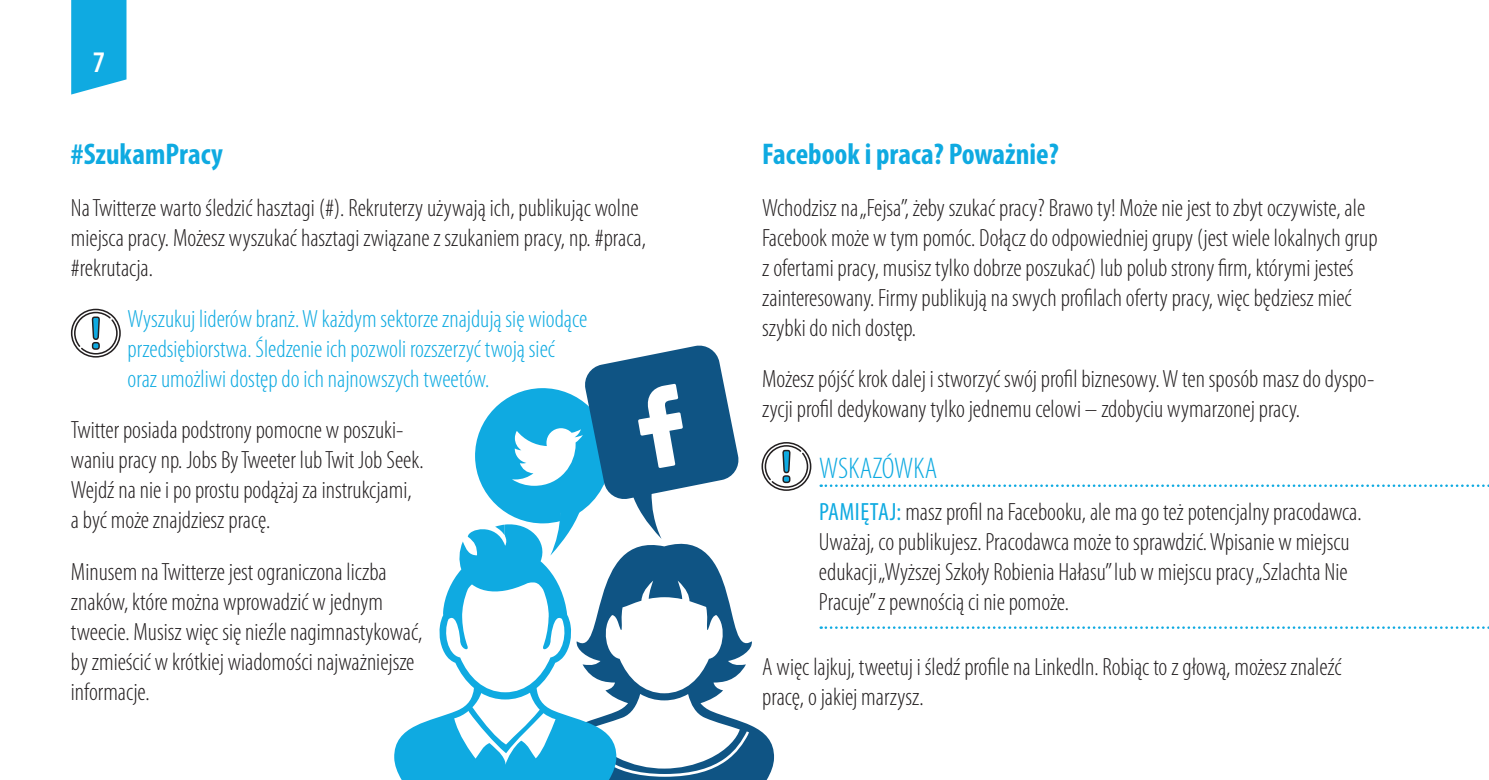
<style>
.page{position:relative;width:1489px;height:780px;background:#fff}
.page>*{position:absolute;margin:0;border:0;box-sizing:border-box;transform-origin:0 0}
.t1{font:700 condensed 30px "Myriad Pro";color:#0faae1}
.t2{font:300 condensed 30px "Myriad Pro";color:#0faae1}
.t3{font:600 condensed 30px "Myriad Pro";color:#fff}
.t4{font:300 condensed 25px/30px "Myriad Pro";color:#231f20}
.t5{font:300 condensed 25px/30px "Myriad Pro";color:#0faae1}
.s1{font-weight:400;color:#0faae1}
</style>
<div class="page">
<svg style="left:71px;top:0;width:55px;height:94px;background:#21b0e3"></svg>
<svg style="left:71px;top:309px;width:50px;height:49px"></svg>
<svg style="left:761px;top:442px;width:50px;height:49px"></svg>
<svg style="left:820px;top:484px;width:669px;height:3px"></svg>
<svg style="left:820px;top:626px;width:669px;height:3px"></svg>
<svg style="left:617px;top:555px;width:157px;height:225px"></svg>
<svg style="left:394px;top:531px;width:223px;height:249px"></svg>
<svg style="left:474px;top:345px;width:265px;height:210px"></svg>
<p class="t3" style="left:93px;top:45px;width:14px">7</p>
<p class="t1" style="left:71px;top:136px;width:153px">#SzukamPracy</p>
<p class="t4" style="left:71px;top:193px;width:576px">Na Twitterze warto śledzić hasztagi (#). Rekruterzy używają ich, publikując wolne miejsca pracy. Możesz wyszukać hasztagi związane z szukaniem pracy, np. #praca, #rekrutacja.</p>
<p class="t5" style="left:128px;top:304px;width:461px">Wyszukuj liderów branż. W każdym sektorze znajdują się wiodące przedsiębiorstwa. Śledzenie ich pozwoli rozszerzyć twoją sieć oraz umożliwi dostęp do ich najnowszych tweetów.</p>
<p class="t4" style="left:71px;top:415px;width:354px">Twitter posiada podstrony pomocne w poszuki&shy;waniu pracy np. Jobs By Tweeter lub Twit Job Seek.<br>Wejdź na nie i po prostu podążaj za instrukcjami, a być może znajdziesz pracę.</p>
<p class="t4" style="left:71px;top:557px;width:353px">Minusem na Twitterze jest ograniczona liczba znaków, które można wprowadzić w jednym tweecie. Musisz więc się nieźle nagimnastykować, by zmieścić w krótkiej wiadomości najważniejsze informacje.</p>
<p class="t1" style="left:762px;top:135px;width:298px">Facebook i praca? Poważnie?</p>
<p class="t4" style="left:762px;top:193px;width:617px">Wchodzisz na „Fejsa”, żeby szukać pracy? Brawo ty! Może nie jest to zbyt oczywiste, ale Facebook może w tym pomóc. Dołącz do odpowiedniej grupy (jest wiele lokalnych grup z ofertami pracy, musisz tylko dobrze poszukać) lub polub strony firm, którymi jesteś zainteresowany. Firmy publikują na swych profilach oferty pracy, więc będziesz mieć szybki do nich dostęp.</p>
<p class="t4" style="left:762px;top:364px;width:613px">Możesz pójść krok dalej i stworzyć swój profil biznesowy. W ten sposób masz do dyspo&shy;zycji profil dedykowany tylko jednemu celowi – zdobyciu wymarzonej pracy.</p>
<p class="t2" style="left:819px;top:452px;width:120px">WSKAZÓWKA</p>
<p class="t4" style="left:819px;top:497px;width:544px"><span class="s1">PAMIĘTAJ:</span> masz profil na Facebooku, ale ma go też potencjalny pracodawca.<br>Uważaj, co publikujesz. Pracodawca może to sprawdzić. Wpisanie w miejscu edukacji „Wyższej Szkoły Robienia Hałasu” lub w miejscu pracy „Szlachta Nie Pracuje” z pewnością ci nie pomoże.</p>
<p class="t4" style="left:762px;top:652px;width:581px">A więc lajkuj, tweetuj i śledź profile na LinkedIn. Robiąc to z głową, możesz znaleźć pracę, o jakiej marzysz.</p>
</div>
